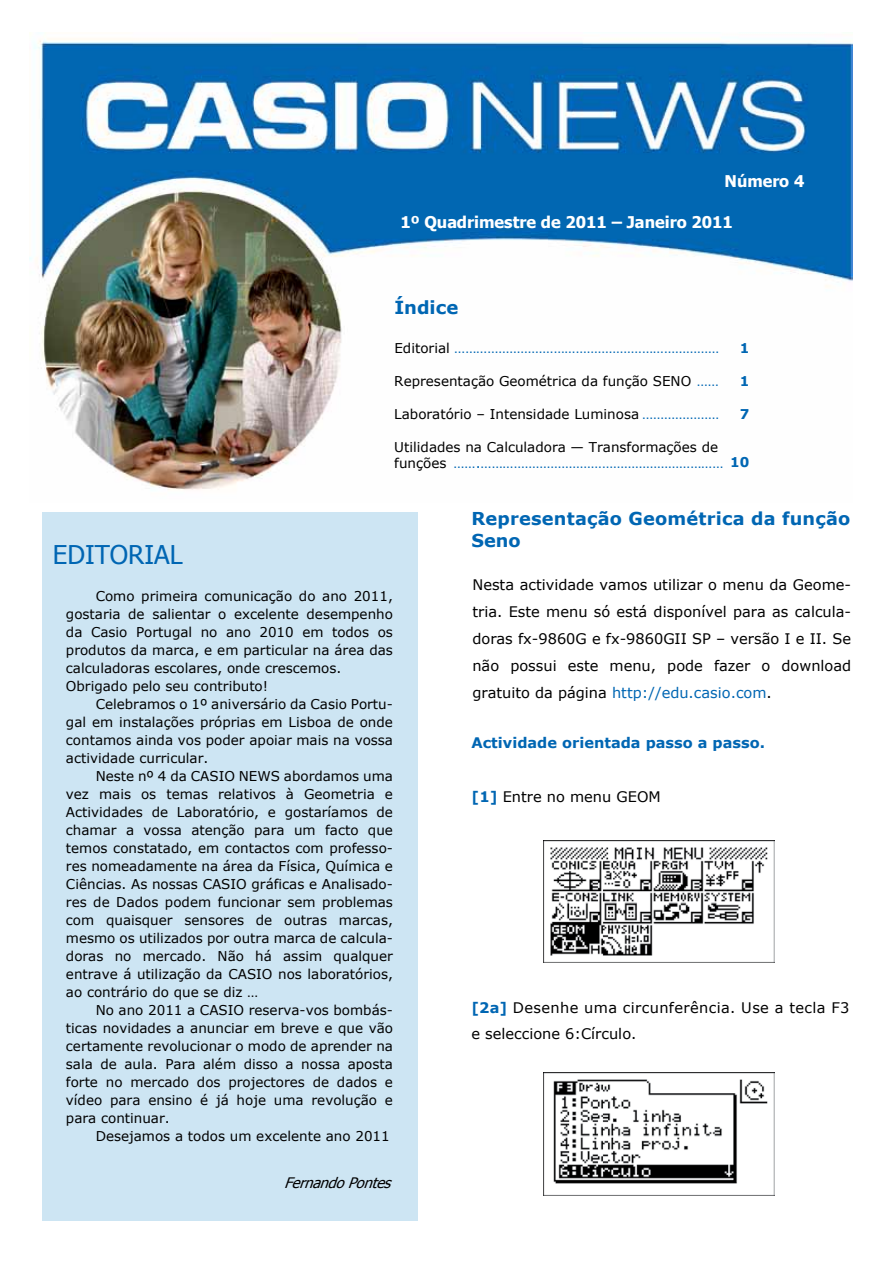
<style>
.page{position:relative;width:893px;height:1263px;background:#fff}
.page>*{position:absolute;margin:0;border:0;box-sizing:border-box;transform-origin:0 0}
.t1{font:25.8px "Tahoma";color:#0066b3}
.t2{font:700 18px "Verdana";color:#0066b3}
.t3{font:700 17.7px/21.6px "Verdana";letter-spacing:.01em;color:#0066b3}
.t4{font:700 16.2px "Tahoma";color:#fff}
.t5{font:14.55px/27px "Verdana";color:#000;text-align:justify}
.t6{font:14.55px/26.5px "Verdana";letter-spacing:.025em;color:#000}
.t7{font:700 14.55px "Verdana";color:#0066b3}
.t8{font:italic 14.55px "Tahoma";color:#000}
.t9{font:13.5px/18px "Verdana";color:#000;text-align:justify}
.t10{font:13.5px "Verdana";color:#0066b3}
.t11{font:700 13.5px "Verdana";color:#0066b3}
.s1{color:#000}
.s2{color:#0066b3}
.s3{font-weight:700;color:#0066b3}
</style>
<div class="page">
<img style="left:29px;top:38px;width:823px;height:452px">
<div style="left:43px;top:512px;width:375px;height:709px;background:#cde5f3"></div>
<img style="left:544px;top:840px;width:231px;height:123px">
<img style="left:544px;top:1073px;width:231px;height:122px">
<p class="t4" style="left:725px;top:170px;width:81px">Número 4</p>
<p class="t4" style="left:400px;top:211px;width:334px">1º Quadrimestre de 2011 – Janeiro 2011</p>
<h1 class="t1" style="left:53px;top:537px;width:131px">EDITORIAL</h1>
<h2 class="t2" style="left:394px;top:296px;width:65px">Índice</h2>
<p class="t10" style="left:394px;top:340px;width:326px"><span class="s1">Editorial</span> ………………………………………………………………</p>
<p class="t11" style="left:740px;top:340px;width:11px">1</p>
<p class="t9" style="left:394px;top:372px;width:326px">Representação Geométrica da função SENO <span class="s2">……</span></p>
<p class="t11" style="left:740px;top:373px;width:11px">1</p>
<p class="t9" style="left:394px;top:404px;width:326px">Laboratório – Intensidade Luminosa <span class="s2">…………………</span></p>
<p class="t11" style="left:740px;top:405px;width:11px">7</p>
<p class="t9" style="left:394px;top:438px;width:357px;line-height:16.2px">Utilidades na Calculadora — Transformações de funções <span class="s2">…….…………………………………………………………</span> <span class="s3">10</span></p>
<h3 class="t3" style="left:471px;top:508px;width:380px">Representação Geométrica da função<br>Seno</h3>
<p class="t9" style="left:66px;top:586px;width:329px;text-align:left;text-indent:30px">Como primeira comunicação do ano 2011, gostaria de salientar o excelente desempenho da Casio Portugal no ano 2010 em todos os produtos da marca, e em particular na área das calculadoras escolares, onde crescemos.<br>Obrigado pelo seu contributo!</p>
<p class="t9" style="left:66px;top:694px;width:329px;text-indent:30px">Celebramos o 1º aniversário da Casio Portu&shy;gal em instalações próprias em Lisboa de onde contamos ainda vos poder apoiar mais na vossa actividade curricular.</p>
<p class="t9" style="left:66px;top:766px;width:329px;text-indent:30px">Neste nº 4 da CASIO NEWS abordamos uma vez mais os temas relativos à Geometria e Actividades de Laboratório, e gostaríamos de chamar a vossa atenção para um facto que temos constatado, em contactos com professo&shy;res nomeadamente na área da Física, Química e Ciências. As nossas CASIO gráficas e Analisado&shy;res de Dados podem funcionar sem problemas com quaisquer sensores de outras marcas, mesmo os utilizados por outra marca de calcula&shy;doras no mercado. Não há assim qualquer entrave á utilização da CASIO nos laboratórios, ao contrário do que se diz …</p>
<p class="t9" style="left:66px;top:1000px;width:329px;text-indent:30px">No ano 2011 a CASIO reserva-vos bombás&shy;ticas novidades a anunciar em breve e que vão certamente revolucionar o modo de aprender na sala de aula. Para além disso a nossa aposta forte no mercado dos projectores de dados e vídeo para ensino é já hoje uma revolução e para continuar.</p>
<p class="t9" style="left:96px;top:1126px;width:296px">Desejamos a todos um excelente ano 2011</p>
<p class="t8" style="left:284px;top:1172px;width:114px">FernandoPontes</p>
<p class="t5" style="left:472px;top:570px;width:380px">Nesta actividade vamos utilizar o menu da Geome&shy;tria. Este menu só está disponível para as calcula&shy;doras fx-9860G e fx-9860GII SP – versão I e II. Se não possui este menu, pode fazer o download gratuito da página <span class="s2">http://edu.casio.com</span>.</p>
<p class="t7" style="left:471px;top:734px;width:295px">Actividade orientada passo a passo.</p>
<p class="t5" style="left:471px;top:782px;width:191px"><span class="s3">[1]</span> Entre no menu GEOM</p>
<p class="t6" style="left:471px;top:994px;width:380px"><span class="s3">[2a]</span> Desenhe uma circunferência. Use a tecla F3 e seleccione 6:Círculo.</p>
</div>
